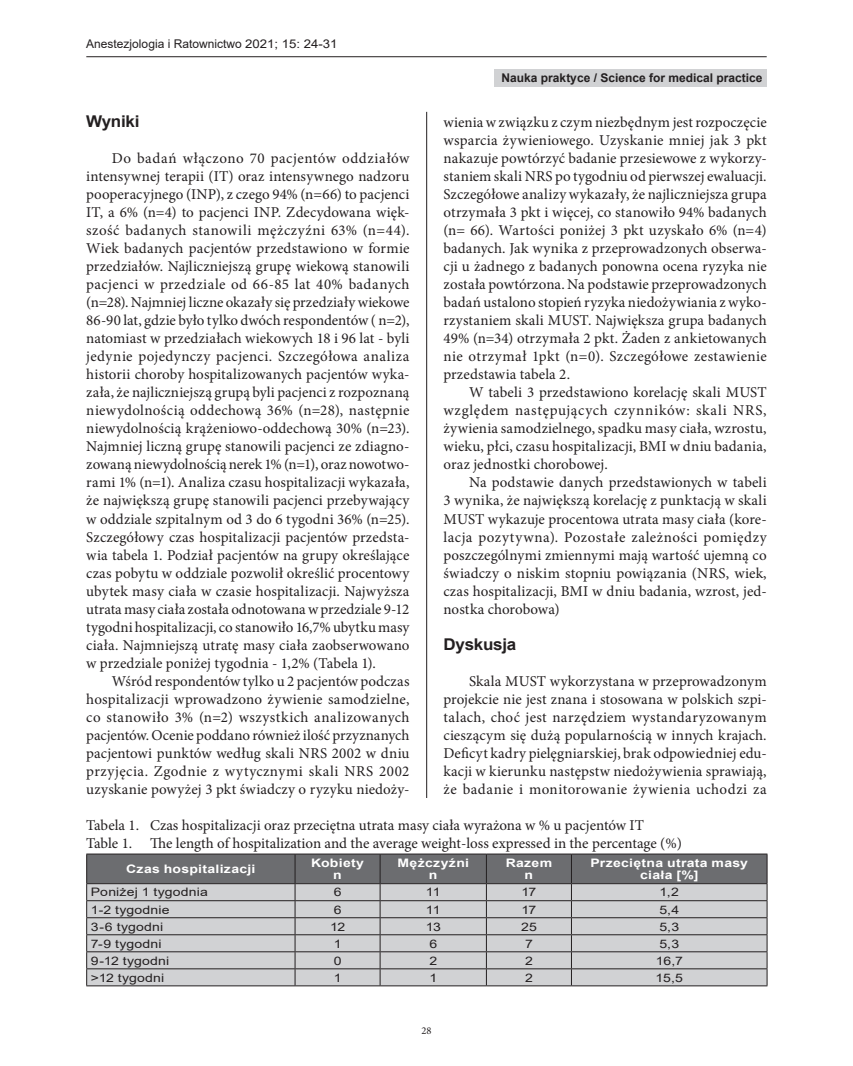
<style>
.page{position:relative;width:853px;height:1066px;background:#fff}
.page>*{position:absolute;margin:0;border:0;box-sizing:border-box;transform-origin:0 0}
.t1{font:700 16.2px "Arial";letter-spacing:-.015em;color:#231f20;scale:1.05 1}
.t2{font:15px/18px "Minion Pro";letter-spacing:.005em;color:#231f20;text-align:justify}
.t3{font:12px "Arial";color:#231f20}
.t4{font:700 12px "Arial";color:#231f20}
.t5{font:11.7px "Arial";letter-spacing:.01em;color:#231f20;scale:1.2 1}
.t6{font:700 11.7px/12.6px "Arial";letter-spacing:.02em;color:#fff;text-align:center;scale:1.2 1}
.t7{font:10.5px "Minion Pro";color:#231f20}
</style>
<div class="page">
<hr style="left:426px;top:112px;width:1px;height:880px;background:#231f20">
<hr style="left:86px;top:56px;width:681px;height:1px;background:#231f20">
<div style="left:495px;top:69px;width:272px;height:17px;background:#d1d2d4"></div>
<div style="left:86px;top:798px;width:681px;height:194px;background:#fff"></div>
<hr style="left:86px;top:985px;width:209px;height:1px;background:#231f20">
<hr style="left:295px;top:985px;width:85px;height:1px;background:#231f20">
<hr style="left:380px;top:985px;width:106px;height:1px;background:#231f20">
<hr style="left:486px;top:985px;width:85px;height:1px;background:#231f20">
<hr style="left:571px;top:985px;width:196px;height:1px;background:#231f20">
<hr style="left:86px;top:853px;width:209px;height:1px;background:#231f20">
<hr style="left:295px;top:853px;width:85px;height:1px;background:#231f20">
<hr style="left:380px;top:853px;width:106px;height:1px;background:#231f20">
<hr style="left:486px;top:853px;width:85px;height:1px;background:#231f20">
<hr style="left:571px;top:853px;width:196px;height:1px;background:#231f20">
<svg style="left:86px;top:854px;width:682px;height:131px;background:#b1b1b3"></svg>
<hr style="left:86px;top:883px;width:209px;height:1px;background:#231f20">
<hr style="left:295px;top:883px;width:85px;height:1px;background:#231f20">
<hr style="left:380px;top:883px;width:106px;height:1px;background:#231f20">
<hr style="left:486px;top:883px;width:85px;height:1px;background:#231f20">
<hr style="left:571px;top:883px;width:196px;height:1px;background:#231f20">
<p class="t3" style="left:86px;top:36px;width:253px">Anestezjologia i Ratownictwo 2021; 15: 24-31</p>
<p class="t4" style="left:502px;top:69px;width:262px">Nauka praktyce / Science for medical practice</p>
<p class="t1" style="left:86px;top:110px;width:52px">Wyniki</p>
<p class="t2" style="left:86px;top:150px;width:325px;text-indent:26px">Do badań włączono 70 pacjentów oddziałów intensywnej terapii (IT) oraz intensywnego nadzoru pooperacyjnego (INP), z czego 94% (n=66) to pacjenci IT, a 6% (n=4) to pacjenci INP. Zdecydowana więk&shy;szość badanych stanowili mężczyźni 63% (n=44).<br>Wiek badanych pacjentów przedstawiono w formie przedziałów. Najliczniejszą grupę wiekową stanowili pacjenci w przedziale od 66-85 lat 40% badanych (n=28). Najmniej liczne okazały się przedziały wiekowe 86-90 lat, gdzie było tylko dwóch respondentów ( n=2), natomiast w przedziałach wiekowych 18 i 96 lat - byli jedynie pojedynczy pacjenci. Szczegółowa analiza historii choroby hospitalizowanych pacjentów wyka&shy;zała, że najliczniejszą grupą byli pacjenci z rozpoznaną niewydolnością oddechową 36% (n=28), następnie niewydolnością krążeniowo-oddechową 30% (n=23).<br>Najmniej liczną grupę stanowili pacjenci ze zdiagno&shy;zowaną niewydolnością nerek 1% (n=1), oraz nowotwo&shy;rami 1% (n=1). Analiza czasu hospitalizacji wykazała, że największą grupę stanowili pacjenci przebywający w oddziale szpitalnym od 3 do 6 tygodni 36% (n=25).<br>Szczegółowy czas hospitalizacji pacjentów przedsta&shy;wia tabela 1. Podział pacjentów na grupy określające czas pobytu w oddziale pozwolił określić procentowy ubytek masy ciała w czasie hospitalizacji. Najwyższa utrata masy ciała została odnotowana wprzedziale 9-12 tygodni hospitalizacji, co stanowiło 16,7% ubytku masy ciała. Najmniejszą utratę masy ciała zaobserwowano w przedziale poniżej tygodnia - 1,2% (Tabela 1).</p>
<p class="t2" style="left:86px;top:672px;width:325px;text-indent:26px">Wśród respondentów tylko u 2 pacjentów podczas hospitalizacji wprowadzono żywienie samodzielne, co stanowiło 3% (n=2) wszystkich analizowanych pacjentów. Ocenie poddano również ilość przyznanych pacjentowi punktów według skali NRS 2002 w dniu przyjęcia. Zgodnie z wytycznymi skali NRS 2002 uzyskanie powyżej 3 pkt świadczy o ryzyku niedoży-</p>
<p class="t2" style="left:443px;top:114px;width:325px">wienia wzwiązku z czym niezbędnym jest rozpoczęcie wsparcia żywieniowego. Uzyskanie mniej jak 3 pkt nakazuje powtórzyć badanie przesiewowe z wykorzy&shy;staniem skali NRS po tygodniu od pierwszej ewaluacji.<br>Szczegółowe analizy wykazały, że najliczniejsza grupa otrzymała 3 pkt i więcej, co stanowiło 94% badanych (n= 66). Wartości poniżej 3 pkt uzyskało 6% (n=4) badanych. Jak wynika z przeprowadzonych obserwa&shy;cji u żadnego z badanych ponowna ocena ryzyka nie została powtórzona. Na podstawie przeprowadzonych badań ustalono stopień ryzyka niedożywiania z wyko&shy;rzystaniem skali MUST. Największa grupa badanych 49% (n=34) otrzymała 2 pkt. Żaden z ankietowanych nie otrzymał 1pkt (n=0). Szczegółowe zestawienie przedstawia tabela 2.</p>
<p class="t2" style="left:443px;top:384px;width:325px;text-indent:26px">W tabeli 3 przedstawiono korelację skali MUST względem następujących czynników: skali NRS, żywienia samodzielnego, spadku masy ciała, wzrostu, wieku, płci, czasu hospitalizacji, BMI w dniu badania, oraz jednostki chorobowej.</p>
<p class="t2" style="left:443px;top:474px;width:325px;text-indent:26px">Na podstawie danych przedstawionych w tabeli 3 wynika, że największą korelację z punktacją w skali MUST wykazuje procentowa utrata masy ciała (kore&shy;lacja pozytywna). Pozostałe zależności pomiędzy poszczególnymi zmiennymi mają wartość ujemną co świadczy o niskim stopniu powiązania (NRS, wiek, czas hospitalizacji, BMI w dniu badania, wzrost, jed&shy;nostka chorobowa)</p>
<p class="t1" style="left:443px;top:632px;width:71px">Dyskusja</p>
<p class="t2" style="left:443px;top:672px;width:325px;text-indent:26px">Skala MUST wykorzystana w przeprowadzonym projekcie nie jest znana i stosowana w polskich szpi&shy;talach, choć jest narzędziem wystandaryzowanym cieszącym się dużą popularnością w innych krajach.<br>Deficyt kadry pielęgniarskiej, brak odpowiedniej edu&shy;kacji w kierunku następstw niedożywienia sprawiają, że badanie i monitorowanie żywienia uchodzi za</p>
<p class="t2" style="left:86px;top:816px;width:597px">Tabela 1. Czas hospitalizacji oraz przeciętna utrata masy ciała wyrażona w % u pacjentów IT<br>Table 1. The length of hospitalization and the average weight-loss expressed in the percentage (%)</p>
<p class="t6" style="left:126px;top:862px;width:109px">Czas hospitalizacji</p>
<p class="t6" style="left:311px;top:856px;width:46px">Kobiety n</p>
<p class="t6" style="left:397px;top:856px;width:61px">Mężczyźni n</p>
<p class="t6" style="left:506px;top:856px;width:40px">Razem n</p>
<p class="t6" style="left:590px;top:856px;width:133px">Przeciętna utrata masy ciała [%]</p>
<p class="t5" style="left:91px;top:884px;width:99px">Poniżej 1 tygodnia</p>
<p class="t5" style="left:334px;top:884px;width:8px">6</p>
<p class="t5" style="left:426px;top:884px;width:14px">11</p>
<p class="t5" style="left:521px;top:884px;width:14px">17</p>
<p class="t5" style="left:659px;top:884px;width:18px">1,2</p>
<p class="t5" style="left:91px;top:901px;width:67px">1-2 tygodnie</p>
<p class="t5" style="left:334px;top:901px;width:8px">6</p>
<p class="t5" style="left:426px;top:901px;width:14px">11</p>
<p class="t5" style="left:521px;top:901px;width:14px">17</p>
<p class="t5" style="left:659px;top:901px;width:18px">5,4</p>
<p class="t5" style="left:91px;top:918px;width:62px">3-6 tygodni</p>
<p class="t5" style="left:330px;top:918px;width:14px">12</p>
<p class="t5" style="left:426px;top:918px;width:14px">13</p>
<p class="t5" style="left:521px;top:918px;width:15px">25</p>
<p class="t5" style="left:659px;top:918px;width:18px">5,3</p>
<p class="t5" style="left:91px;top:935px;width:60px">7-9 tygodni</p>
<p class="t5" style="left:334px;top:935px;width:8px">1</p>
<p class="t5" style="left:429px;top:935px;width:8px">6</p>
<p class="t5" style="left:525px;top:935px;width:8px">7</p>
<p class="t5" style="left:659px;top:935px;width:18px">5,3</p>
<p class="t5" style="left:91px;top:952px;width:67px">9-12 tygodni</p>
<p class="t5" style="left:334px;top:952px;width:8px">0</p>
<p class="t5" style="left:429px;top:952px;width:8px">2</p>
<p class="t5" style="left:525px;top:952px;width:8px">2</p>
<p class="t5" style="left:656px;top:952px;width:24px">16,7</p>
<p class="t5" style="left:91px;top:969px;width:63px">&gt;12 tygodni</p>
<p class="t5" style="left:334px;top:969px;width:8px">1</p>
<p class="t5" style="left:429px;top:969px;width:8px">1</p>
<p class="t5" style="left:525px;top:969px;width:8px">2</p>
<p class="t5" style="left:656px;top:969px;width:24px">15,5</p>
<p class="t7" style="left:421px;top:1023px;width:12px">28</p>
</div>
